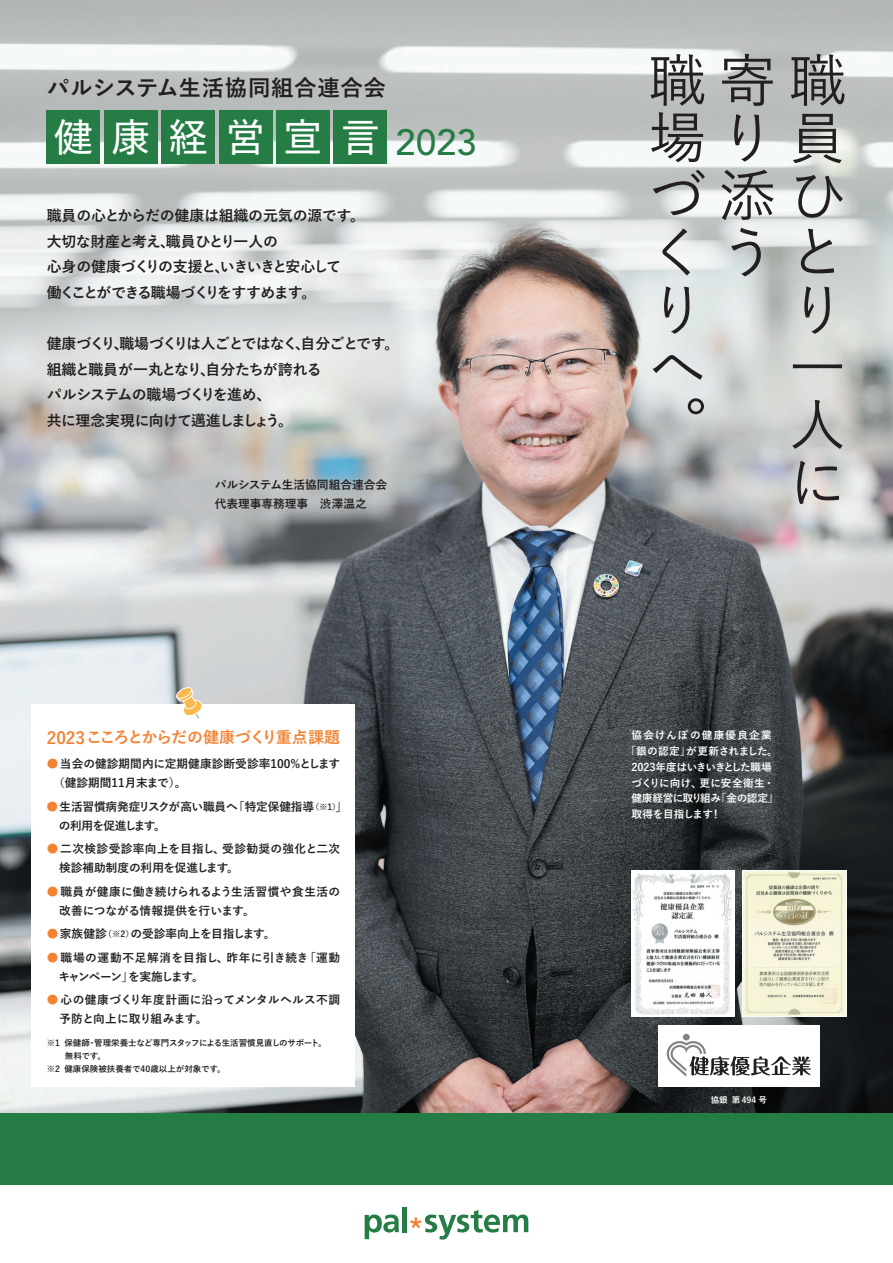
<style>
.page{position:relative;width:893px;height:1263px;background:#fff}
.page>*{position:absolute;margin:0;border:0;box-sizing:border-box;transform-origin:0 0}
.t1{font:500 57.38px/57.4px "Yu Go Pr 6 N";color:#231f20}
.t2{font:600 39.3px "Yu Go Pr 6 N";letter-spacing:.46em;color:#fff}
.t3{font:500 36.15px "Avenir LT Pro";color:#257d45}
.t4{font:700 22.35px "Yu Go Pr 6 N";letter-spacing:.035em;color:#231f20}
.t5{font:700 15.98px "Yu Go Pr 6 N";letter-spacing:-.065em;color:#f48232}
.t6{font:700 14.85px/25.5px "Yu Go Pr 6 N";letter-spacing:-.01em;color:#231f20}
.t7{font:700 14.85px/25.5px "Yu Go Pr 6 N";letter-spacing:-.04em;color:#231f20}
.t8{font:700 14.85px "Yu Go Pr 6 N";letter-spacing:-.06em;color:#231f20}
.t9{font:700 14.85px/25.5px "Yu Go Pr 6 N";letter-spacing:-.08em;color:#231f20}
.t10{font:700 14.85px/25.5px "Yu Go Pr 6 N";letter-spacing:-.09em;color:#231f20}
.t11{font:700 11.7px/19.1px "Yu Go Pr 6 N";color:#231f20}
.t12{font:700 11.7px "Yu Go Pr 6 N";letter-spacing:-.02em;color:#231f20}
.t13{font:700 11.7px "Yu Go Pr 6 N";letter-spacing:.055em;color:#231f20}
.t14{font:700 11.7px "Yu Go Pr 6 N";letter-spacing:-.07em;color:#231f20}
.t15{font:700 11.7px "Yu Go Pr 6 N";letter-spacing:.035em;color:#231f20}
.t16{font:700 10.65px "Yu Go Pr 6 N";letter-spacing:-.015em;color:#fff}
.t17{font:700 10.65px/16px "Yu Go Pr 6 N";letter-spacing:.095em;color:#fff}
.t18{font:700 10.65px/16px "Yu Go Pr 6 N";letter-spacing:-.045em;color:#fff;text-align:right}
.t19{font:700 8.48px/12.8px "Yu Go Pr 6 N";color:#231f20}
.t20{font:700 8.48px "Yu Go Pr 6 N";letter-spacing:-.04em;color:#231f20}
.t21{font:700 8.48px "Yu Go Pr 6 N";color:#fff}
.s1{font-size:16.73px}
.s2{color:#f48232}
</style>
<div class="page">
<div style="left:0;top:1112px;width:893px;height:72px;background:#257d45"></div>
<img style="left:0;top:0;width:893px;height:1112px">
<svg style="left:365px;top:1214px;width:34px;height:25px"></svg>
<div style="left:402px;top:1207px;width:5px;height:25px;background:#257d45"></div>
<svg style="left:410px;top:1210px;width:118px;height:29px"></svg>
<div style="left:32px;top:704px;width:323px;height:382px;background:#fff"></div>
<svg style="left:658px;top:1025px;width:162px;height:61px"></svg>
<div style="left:683px;top:1034px;width:7px;height:6px;background:#858587;border-radius:50%"></div>
<img style="left:631px;top:870px;width:104px;height:146px">
<img style="left:743px;top:870px;width:103px;height:146px">
<div style="left:47px;top:111px;width:53px;height:53px;background:#257d45"></div>
<div style="left:104px;top:111px;width:53px;height:53px;background:#257d45"></div>
<div style="left:162px;top:111px;width:53px;height:53px;background:#257d45"></div>
<div style="left:219px;top:111px;width:53px;height:53px;background:#257d45"></div>
<div style="left:276px;top:111px;width:54px;height:53px;background:#257d45"></div>
<div style="left:334px;top:111px;width:53px;height:53px;background:#257d45"></div>
<svg style="left:175px;top:686px;width:28px;height:33px"></svg>
<h3 class="t4" style="left:47px;top:75px;width:341px">パルシステム生活協同組合連合会</h3>
<h2 class="t2" style="left:54px;top:101px;width:270px">健康経営宣</h2>
<h3 class="t3" style="left:395px;top:121px;width:83px">2023</h3>
<h2 class="t2" style="left:341px;top:101px;width:41px">言</h2>
<p class="t6" style="left:47px;top:204px;width:320px">職員の心とからだの健康は組織の元気の源です。大切な財産と考え職員ひとり一人の</p>
<p class="t9" style="left:47px;top:229px;width:296px;text-indent:113px">、<br>心身の健康づくりの支援といきいきと安心して</p>
<p class="t10" style="left:47px;top:255px;width:271px;text-indent:168px">、<br>働くことができる職場づくりをすすめます。</p>
<p class="t8" style="left:47px;top:335px;width:354px">健康づくり職場づくりは人ごとではなく自分ごとです。</p>
<p class="t6" style="left:47px;top:331px;width:276px;text-indent:67px">、<br>組織と職員が一丸となり自分たちが誇れる</p>
<p class="t7" style="left:47px;top:357px;width:248px;text-indent:153px">、<br>パルシステムの職場づくりを進め、<br>共に理念実現に向けて邁進しましょう。</p>
<p class="t7" style="left:295px;top:331px;width:16px">、</p>
<p class="t11" style="left:215px;top:475px;width:174px">パルシステム生活協同組合連合会代表理事専務理事　渋澤温之</p>
<h3 class="t5" style="left:47px;top:728px;width:295px"><span class="s1">2023</span>こころとからだの健康づくり重点課題</h3>
<p class="t11" style="left:53px;top:774px;width:135px">（健診期間11月末まで。(</p>
<p class="t19" style="left:311px;top:800px;width:31px">) ※ (1</p>
<p class="t11" style="left:47px;top:755px;width:295px"><span class="s2">●</span>当会の健診期間内に定期健康診断受診率100%とします</p>
<p class="t11" style="left:233px;top:797px;width:83px">「特定保健指導</p>
<p class="t12" style="left:47px;top:800px;width:193px"><span class="s2">●</span>生活習慣病発症リスクが高い職員へ</p>
<p class="t11" style="left:335px;top:797px;width:13px">「</p>
<p class="t14" style="left:59px;top:819px;width:109px">の利用を促進します。</p>
<p class="t15" style="left:222px;top:842px;width:119px">受診勧奨の強化と二次</p>
<p class="t11" style="left:59px;top:840px;width:181px;text-indent:-12px"><span class="s2">●</span>二次検診受診率向上を目指し、検診補助制度の利用を促進します。</p>
<p class="t11" style="left:59px;top:882px;width:283px;text-indent:-12px"><span class="s2">●</span>職員が健康に働き続けられるよう生活習慣や食生活の改善につながる情報提供を行います。</p>
<p class="t11" style="left:304px;top:948px;width:37px">「運動</p>
<p class="t11" style="left:47px;top:925px;width:61px"><span class="s2">●</span>家族健診</p>
<p class="t11" style="left:131px;top:925px;width:146px">の受診率向上を目指します。</p>
<p class="t19" style="left:104px;top:928px;width:32px">（※ ）2</p>
<p class="t11" style="left:226px;top:948px;width:84px">昨年に引き続き</p>
<p class="t13" style="left:47px;top:951px;width:183px"><span class="s2">●</span> 職場の運動不足解消を目指し、</p>
<p class="t11" style="left:128px;top:967px;width:77px">を実施します。</p>
<p class="t11" style="left:58px;top:967px;width:76px">キャンペーン」</p>
<p class="t11" style="left:59px;top:991px;width:283px;text-indent:-12px"><span class="s2">●</span> 心の健康づくり年度計画に沿ってメンタルヘルス不調予防と向上に取り組みます。</p>
<p class="t20" style="left:94px;top:1038px;width:234px">管理栄養士など専門スタッフによる生活習慣見直しのサポート。</p>
<p class="t19" style="left:64px;top:1037px;width:27px">保健師</p>
<p class="t19" style="left:47px;top:1037px;width:15px">※1</p>
<p class="t19" style="left:88px;top:1037px;width:10px">・</p>
<p class="t19" style="left:64px;top:1049px;width:163px">無料です。<br>健康保険被扶養者で40歳以上が対象です。</p>
<p class="t19" style="left:47px;top:1062px;width:15px">※2</p>
<h1 class="t1" style="left:648px;top:45px;width:198px">職寄職場り<br>づ添ひく<br>り<br>へ</h1>
<h1 class="t1" style="left:789px;top:73px;width:55px;line-height:114.8px">員と</h1>
<h1 class="t1" style="left:789px;top:274px;width:55px">り一人に</h1>
<h1 class="t1" style="left:719px;top:217px;width:44px">う</h1>
<h1 class="t1" style="left:648px;top:389px;width:57px">。</h1>
<p class="t17" style="left:686px;top:727px;width:93px;text-indent:-55px">協会けんぽの健康優良企業が更新されました。</p>
<p class="t16" style="left:625px;top:745px;width:66px">「銀の認定」</p>
<p class="t16" style="left:631px;top:761px;width:142px">2023年度はいきいきとした職場</p>
<p class="t16" style="left:699px;top:776px;width:76px">更に安全衛生・</p>
<p class="t16" style="left:631px;top:776px;width:72px">づくりに向け、</p>
<p class="t16" style="left:716px;top:792px;width:64px">「金の認定「</p>
<p class="t18" style="left:631px;top:791px;width:91px">健康経営に取り組み!</p>
<p class="t16" style="left:631px;top:808px;width:83px">取得を目指します</p>
<p class="t21" style="left:732px;top:1094px;width:37px">第 494 号</p>
<p class="t21" style="left:711px;top:1094px;width:19px">協銀</p>
</div>
